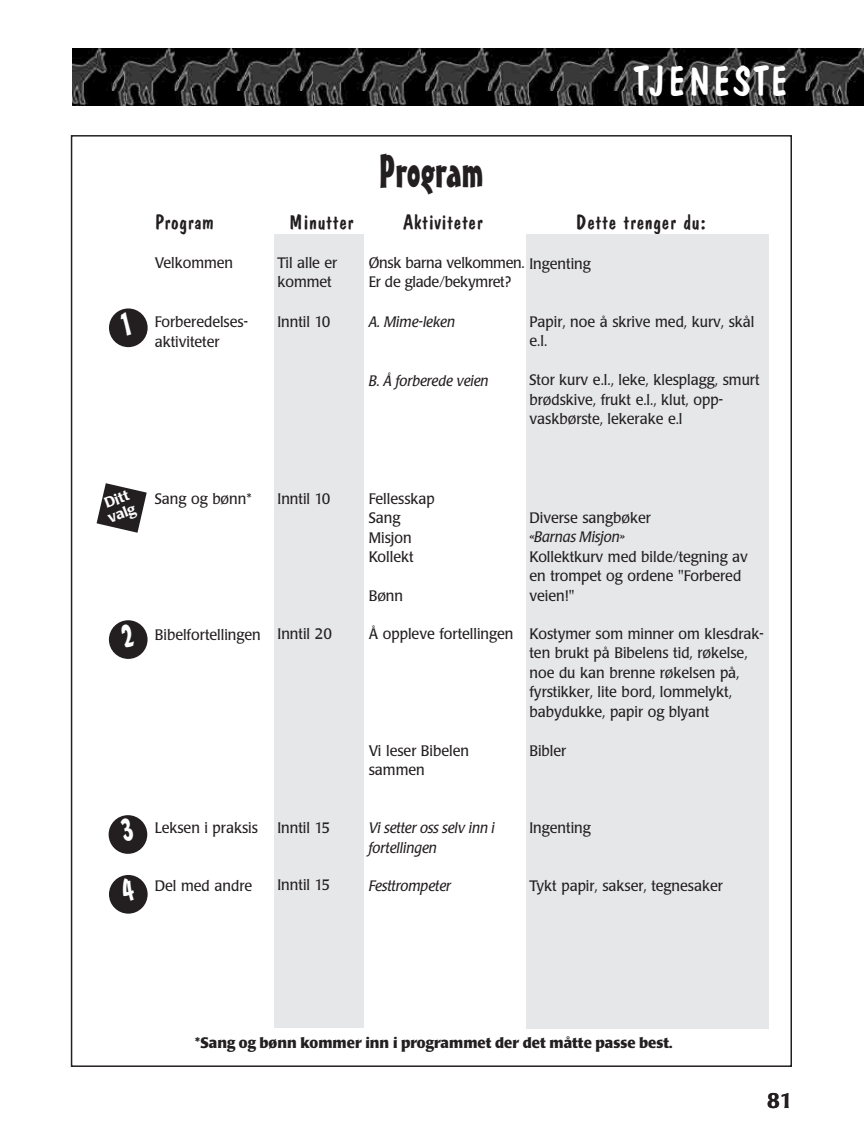
<style>
.page{position:relative;width:864px;height:1148px;background:#fff}
.page>*{position:absolute;margin:0;border:0;box-sizing:border-box;transform-origin:0 0}
.t1{font:45px "Mister Earl BT";color:#231f20}
.t2{font:42px "Dom Casual";letter-spacing:.025em;color:#fff}
.t3{font:21px "Dom Casual";color:#231f20;scale:1.05 1}
.t4{font:500 21px "Poppl Laudatio";color:#231f20}
.t5{font:15px/19.5px "Poppl Laudatio";color:#231f20;scale:.95 1}
.t6{font:italic 15px "Poppl Laudatio";color:#231f20;scale:.95 1}
.t7{font:700 15px "Poppl Laudatio";color:#231f20}
.t8{font:15px/19.5px "Poppl Laudatio";letter-spacing:-.02em;color:#231f20;scale:.95 1}
.t9{font:500 14.7px/14.5px "Poppl Laudatio";color:#fff}
</style>
<div class="page">
<img style="left:72px;top:48px;width:792px;height:58px">
<div style="left:274px;top:234px;width:90px;height:794px;background:#e6e7e9"></div>
<div style="left:526px;top:234px;width:243px;height:794px;background:#e6e7e9"></div>
<div style="left:109px;top:308px;width:39px;height:39px;background:#231f20;border-radius:50%"></div>
<svg style="left:97px;top:483px;width:50px;height:50px"></svg>
<div style="left:109px;top:620px;width:39px;height:39px;background:#231f20;border-radius:50%"></div>
<div style="left:109px;top:815px;width:38px;height:38px;background:#231f20;border-radius:50%"></div>
<div style="left:109px;top:875px;width:39px;height:38px;background:#231f20;border-radius:50%"></div>
<h1 class="t1" style="left:379px;top:154px;width:106px">Program</h1>
<h2 class="t2" style="left:633px;top:64px;width:158px">TJENESTE</h2>
<h3 class="t3" style="left:155px;top:213px;width:58px">Program</h3>
<h3 class="t3" style="left:289px;top:213px;width:63px">Minutter</h3>
<h3 class="t3" style="left:403px;top:213px;width:78px">Aktiviteter</h3>
<h3 class="t3" style="left:576px;top:213px;width:126px">Dette trenger du:</h3>
<p class="t5" style="left:155px;top:254px;width:84px">Velkommen</p>
<p class="t5" style="left:277px;top:254px;width:65px">Til alle er kommet</p>
<p class="t8" style="left:369px;top:254px;width:235px">Ønsk barna velkommen. Ingenting<br>Er de glade/bekymret?</p>
<p class="t5" style="left:155px;top:313px;width:100px">Forberedelses-</p>
<p class="t5" style="left:277px;top:313px;width:57px">Inntil 10</p>
<p class="t5" style="left:155px;top:333px;width:70px">aktiviteter</p>
<p class="t6" style="left:369px;top:316px;width:92px">A. Mime-leken</p>
<p class="t6" style="left:369px;top:374px;width:128px">B. Å forberede veien</p>
<p class="t5" style="left:529px;top:313px;width:238px">Papir, noe å skrive med, kurv, skål e.l.</p>
<p class="t5" style="left:529px;top:372px;width:244px">Stor kurv e.l., leke, klesplagg, smurt brødskive, frukt e.l., klut, opp&shy;vaskbørste, lekerake e.l</p>
<p class="t9" style="left:101px;top:499px;width:30px;rotate:-21deg">Ditt valg</p>
<p class="t5" style="left:155px;top:490px;width:104px">Sang og bønn*</p>
<p class="t5" style="left:277px;top:490px;width:57px">Inntil 10</p>
<p class="t5" style="left:155px;top:626px;width:188px">Bibelfortellingen Inntil 20</p>
<p class="t5" style="left:369px;top:490px;width:71px">Fellesskap<br>Sang<br>Misjon<br>Kollekt</p>
<p class="t5" style="left:369px;top:588px;width:38px">Bønn</p>
<p class="t5" style="left:369px;top:625px;width:154px">Å oppleve fortellingen</p>
<p class="t5" style="left:369px;top:742px;width:107px">Vi leser Bibelen sammen</p>
<p class="t5" style="left:529px;top:509px;width:129px">Diverse sangbøker</p>
<p class="t6" style="left:529px;top:531px;width:101px">«Barnas Misjon»</p>
<p class="t5" style="left:529px;top:548px;width:232px">Kollektkurv med bilde/tegning av en trompet og ordene "Forbered veien!"</p>
<p class="t5" style="left:529px;top:625px;width:248px">Kostymer som minner om klesdrak&shy;ten brukt på Bibelens tid, røkelse, noe du kan brenne røkelsen på, fyrstikker, lite bord, lommelykt, babydukke, papir og blyant</p>
<p class="t5" style="left:529px;top:742px;width:40px">Bibler</p>
<p class="t5" style="left:155px;top:819px;width:110px">Leksen i praksis</p>
<p class="t5" style="left:277px;top:819px;width:57px">Inntil 15</p>
<p class="t6" style="left:369px;top:822px;width:134px">Vi setter oss selv inn i</p>
<p class="t5" style="left:529px;top:819px;width:66px">Ingenting</p>
<p class="t6" style="left:369px;top:841px;width:73px">fortellingen</p>
<p class="t5" style="left:155px;top:877px;width:104px">Del med andre</p>
<p class="t5" style="left:277px;top:876px;width:57px">Inntil 15</p>
<p class="t6" style="left:369px;top:880px;width:88px">Festtrompeter</p>
<p class="t5" style="left:529px;top:877px;width:205px">Tykt papir, sakser, tegnesaker</p>
<p class="t7" style="left:195px;top:1036px;width:479px">*Sang og bønn kommer inn i programmet der det måtte passe best.</p>
<h3 class="t4" style="left:767px;top:1092px;width:27px">81</h3>
</div>
